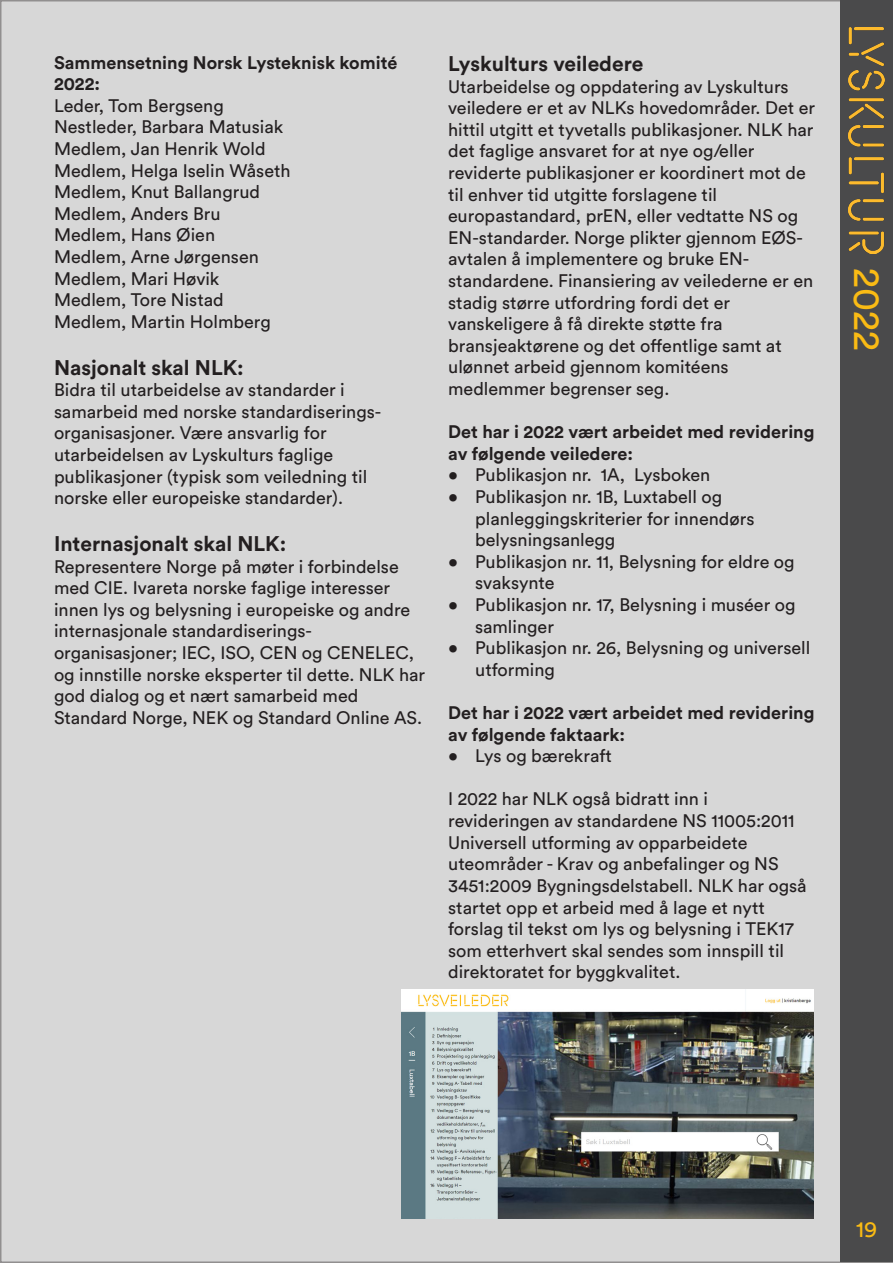
<style>
.page{position:relative;width:893px;height:1263px;background:#fff}
.page>*{position:absolute;margin:0;border:0;box-sizing:border-box;transform-origin:0 0}
.t1{font:37.5px "Circular Pro";color:#fabb14}
.t2{font:22.5px "Circular Pro";color:#fabb14}
.miniheader{font:700 21px "Circular Pro";color:#231f20}
.t3{font:18px/21.6px "Circular Pro";color:#231f20}
.t4{font:700 18px/21.6px "Circular Pro";color:#231f20}
</style>
<div class="page">
<div style="left:1px;top:1px;width:891px;height:1261px;background:#d7d7d7"></div>
<svg style="left:0;top:0;width:1px;height:1263px"></svg>
<div style="left:840px;top:1px;width:53px;height:1261px;background:#4a4a4b"></div>
<img style="left:849px;top:28px;width:35px;height:225px">
<img style="left:402px;top:990px;width:411px;height:228px">
<p class="t4" style="left:54px;top:51px;width:345px">Sammensetning Norsk Lysteknisk komité<br>2022:</p>
<p class="t3" style="left:54px;top:94px;width:171px">Leder, Tom Bergseng</p>
<p class="t3" style="left:54px;top:115px;width:231px">Nestleder, Barbara Matusiak</p>
<p class="t3" style="left:54px;top:137px;width:213px">Medlem, Jan Henrik Wold</p>
<p class="t3" style="left:54px;top:159px;width:238px">Medlem, Helga Iselin Wåseth</p>
<p class="t3" style="left:54px;top:180px;width:208px">Medlem, Knut Ballangrud</p>
<p class="t3" style="left:54px;top:202px;width:168px">Medlem, Anders Bru</p>
<p class="t3" style="left:54px;top:223px;width:163px">Medlem, Hans Øien</p>
<p class="t3" style="left:54px;top:245px;width:206px">Medlem, Arne Jørgensen</p>
<p class="t3" style="left:54px;top:267px;width:167px">Medlem, Mari Høvik</p>
<p class="t3" style="left:54px;top:288px;width:171px">Medlem, Tore Nistad</p>
<p class="t3" style="left:54px;top:310px;width:218px">Medlem, Martin Holmberg</p>
<p class="miniheader" style="left:54px;top:353px;width:191px">Nasjonalt skal NLK:</p>
<p class="t3" style="left:54px;top:378px;width:292px">Bidra til utarbeidelse av standarder i</p>
<p class="t3" style="left:54px;top:400px;width:329px">samarbeid med norske standardiserings-</p>
<p class="t3" style="left:54px;top:421px;width:274px">organisasjoner. Være ansvarlig for</p>
<p class="t3" style="left:54px;top:443px;width:281px">utarbeidelsen av Lyskulturs faglige</p>
<p class="t3" style="left:54px;top:465px;width:315px">publikasjoner (typisk som veiledning til</p>
<p class="t3" style="left:54px;top:486px;width:291px">norske eller europeiske standarder).</p>
<p class="miniheader" style="left:54px;top:529px;width:234px">Internasjonalt skal NLK:</p>
<p class="t3" style="left:54px;top:555px;width:358px">Representere Norge på møter i forbindelse med CIE. Ivareta norske faglige interesser innen lys og belysning i europeiske og andre internasjonale standardiserings-</p>
<p class="t3" style="left:54px;top:641px;width:373px">organisasjoner; IEC, ISO, CEN og CENELEC, og innstille norske eksperter til dette. NLK har god dialog og et nært samarbeid med</p>
<p class="t3" style="left:54px;top:706px;width:370px">Standard Norge, NEK og Standard Online AS.</p>
<p class="miniheader" style="left:448px;top:49px;width:197px">Lyskulturs veiledere</p>
<p class="t3" style="left:448px;top:75px;width:368px">Utarbeidelse og oppdatering av Lyskulturs veiledere er et av NLKs hovedområder. Det er hittil utgitt et tyvetalls publikasjoner. NLK har det faglige ansvaret for at nye og/eller</p>
<p class="t3" style="left:448px;top:161px;width:359px">reviderte publikasjoner er koordinert mot de til enhver tid utgitte forslagene til</p>
<p class="t3" style="left:448px;top:204px;width:356px">europastandard, prEN, eller vedtatte NS og<br>EN-standarder. Norge plikter gjennom EØS&shy;avtalen å implementere og bruke EN-</p>
<p class="t3" style="left:448px;top:269px;width:367px">standardene. Finansiering av veilederne er en stadig større utfordring fordi det er</p>
<p class="t3" style="left:448px;top:312px;width:276px">vanskeligere å få direkte støtte fra</p>
<p class="t3" style="left:448px;top:334px;width:335px">bransjeaktørene og det offentlige samt at</p>
<p class="t3" style="left:448px;top:355px;width:282px">ulønnet arbeid gjennom komitéens</p>
<p class="t3" style="left:448px;top:377px;width:223px">medlemmer begrenser seg.</p>
<p class="t4" style="left:448px;top:420px;width:368px">Det har i 2022 vært arbeidet med revidering av følgende veiledere:</p>
<p class="t3" style="left:448px;top:463px;width:264px">• Publikasjon nr. 1A, Lysboken</p>
<p class="t3" style="left:475px;top:485px;width:281px;text-indent:-27px">• Publikasjon nr. 1B, Luxtabell og planleggingskriterier for innendørs belysningsanlegg</p>
<p class="t3" style="left:475px;top:550px;width:321px;text-indent:-27px">• Publikasjon nr. 11, Belysning for eldre og svaksynte</p>
<p class="t3" style="left:475px;top:593px;width:322px;text-indent:-27px">• Publikasjon nr. 17, Belysning i muséer og samlinger</p>
<p class="t3" style="left:475px;top:636px;width:337px;text-indent:-27px">• Publikasjon nr. 26, Belysning og universell utforming</p>
<p class="t4" style="left:448px;top:701px;width:368px">Det har i 2022 vært arbeidet med revidering av følgende faktaark:</p>
<p class="t3" style="left:448px;top:744px;width:165px">• Lys og bærekraft</p>
<p class="t3" style="left:448px;top:787px;width:261px">I 2022 har NLK også bidratt inn i</p>
<p class="t3" style="left:448px;top:809px;width:348px">revideringen av standardene NS 11005:2011<br>Universell utforming av opparbeidete</p>
<p class="t3" style="left:448px;top:852px;width:360px">uteområder - Krav og anbefalinger og NS<br>3451:2009 Bygningsdelstabell. NLK har også startet opp et arbeid med å lage et nytt</p>
<p class="t3" style="left:448px;top:917px;width:347px">forslag til tekst om lys og belysning i TEK17 som etterhvert skal sendes som innspill til direktoratet for byggkvalitet.</p>
<h1 class="t1" style="left:892px;top:268px;width:84px;rotate:90deg">2022</h1>
<p class="t2" style="left:856px;top:1213px;width:23px">19</p>
</div>
